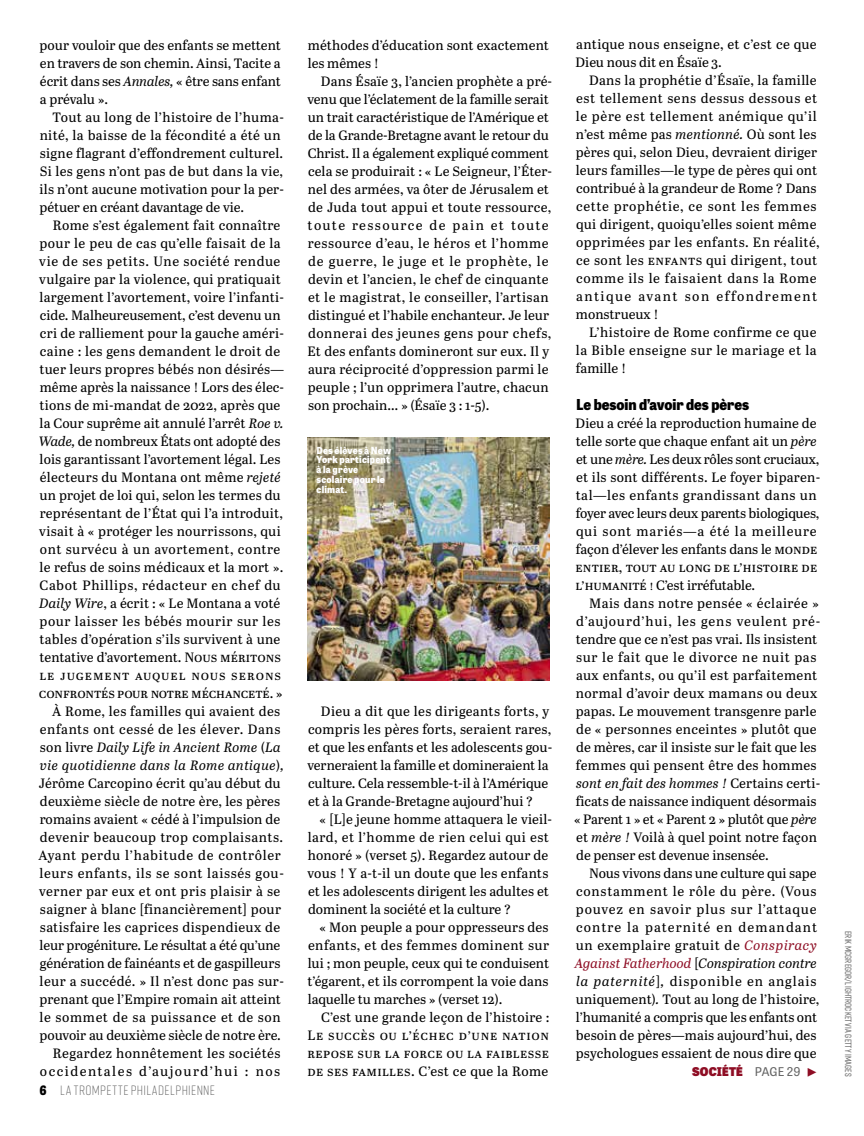
<style>
.page{position:relative;width:864px;height:1136px;background:#fff}
.page>*{position:absolute;margin:0;border:0;box-sizing:border-box;transform-origin:0 0}
.t1{font:800 15px "Tablet Gothic Narrow";color:#000}
.t2{font:13.5px/18px "Abril Text";letter-spacing:.01em;color:#000}
.t3{font:300 13.5px "Rift Soft";letter-spacing:.035em;color:#636363}
.t4{font:800 12px "Tablet Gothic";letter-spacing:.015em;color:#8e0d24}
.t5{font:800 9.75px/9.8px "Tablet Gothic Narrow";letter-spacing:.02em;color:#fff}
.t6{font:500 9px "Rift Soft";letter-spacing:.01em;color:#636363}
.s1{font-style:italic}
.s2{font-family:"Tablet Gothic Narrow";font-weight:800;font-size:12.9px;color:#000}
.s3{font-style:italic;color:#8e0d24}
.s4{font-weight:400;color:#636363}
</style>
<div class="page">
<img style="left:307px;top:437px;width:242px;height:243px">
<p class="t2" style="left:40px;top:35px;width:243px;text-align:justify">pour vouloir que des enfants se mettent en travers de son chemin. Ainsi, Tacite a écrit dans ses <span class="s1">Annales,</span> « être sans enfant a prévalu ».</p>
<p class="t2" style="left:40px;top:107px;width:246px;text-indent:13px">Tout au long de l’histoire de l’huma&shy;nité, la baisse de la fécondité a été un signe flagrant d’effondrement culturel.<br>Si les gens n’ont pas de but dans la vie, ils n’ont aucune motivation pour la per&shy;pétuer en créant davantage de vie.</p>
<p class="t2" style="left:39px;top:215px;width:247px;text-align:right">Rome s’est également fait connaître pour le peu de cas qu’elle faisait de la vie de ses petits. Une société rendue vulgaire par la violence, qui pratiquait largement l’avortement, voire l’infanti&shy;cide. Malheureusement, c’est devenu un cri de ralliement pour la gauche améri&shy;caine : les gens demandent le droit de tuer leurs propres bébés non désirés— même après la naissance ! Lors des élec&shy;tions de mi-mandat de 2022, après que la Cour suprême ait annulé l’arrêt <span class="s1">Roe v.<br>Wade,</span> de nombreux États ont adopté des lois garantissant l’avortement légal. Les électeurs du Montana ont même <span class="s1">rejeté </span>un projet de loi qui, selon les termes du représentant de l’État qui l’a introduit, visait à « protéger les nourrissons, qui ont survécu à un avortement, contre le refus de soins médicaux et la mort ».<br>Cabot Phillips, rédacteur en chef du <span class="s1">Daily Wire</span>, a écrit : « Le Montana a voté pour laisser les bébés mourir sur les tables d’opération s’ils survivent à une tentative d’avortement. Nous méritons le jugement auquel nous serons confrontés pour notre méchanceté. » À Rome, les familles qui avaient des enfants ont cessé de les élever. Dans son livre <span class="s1">Daily Life in Ancient Rome</span> (<span class="s1">La vie quotidienne dans la Rome antique</span>)<span class="s1">, </span>Jérôme Carcopino écrit qu’au début du deuxième siècle de notre ère, les pères romains avaient « cédé à l’impulsion de devenir beaucoup trop complaisants.<br>Ayant perdu l’habitude de contrôler leurs enfants, ils se sont laissés gou&shy;verner par eux et ont pris plaisir à se saigner à blanc [financièrement] pour satisfaire les caprices dispendieux de leur progéniture. Le résultat a été qu’une génération de fainéants et de gaspilleurs leur a succédé. » Il n’est donc pas sur&shy;prenant que l’Empire romain ait atteint le sommet de sa puissance et de son pouvoir au deuxième siècle de notre ère.<br>Regardez honnêtement les sociétés occidentales d’aujourd’hui : nos</p>
<p class="t3" style="left:39px;top:1080px;width:177px"><span class="s2">6</span> LA TROMPETTE PHILADELPHIENNE</p>
<p class="t2" style="left:307px;top:35px;width:242px">méthodes d’éducation sont exactement les mêmes !</p>
<p class="t2" style="left:307px;top:71px;width:246px;text-indent:14px">Dans Ésaïe 3, l’ancien prophète a pré&shy;venu que l’éclatement de la famille serait un trait caractéristique de l’Amérique et de la Grande-Bretagne avant le retour du Christ. Il a également expliqué comment cela se produirait : « Le Seigneur, l’Éter&shy;nel des armées, va ôter de Jérusalem et de Juda tout appui et toute ressource, toute ressource de pain et toute ressource d’eau, le héros et l’homme de guerre, le juge et le prophète, le devin et l’ancien, le chef de cinquante et le magistrat, le conseiller, l’artisan distingué et l’habile enchanteur. Je leur donnerai des jeunes gens pour chefs, Et des enfants domineront sur eux. Il y aura réciprocité d’oppression parmi le peuple ; l’un opprimera l’autre, chacun son prochain… » (Ésaïe 3 : 1-5).</p>
<p class="t5" style="left:316px;top:444px;width:76px">Des élèves à New<br>York participent à la grève scolaire pour le climat.</p>
<p class="t2" style="left:307px;top:701px;width:246px;text-indent:14px">Dieu a dit que les dirigeants forts, y compris les pères forts, seraient rares, et que les enfants et les adolescents gou&shy;verneraient la famille et domineraient la culture. Cela ressemble-t-il à l’Amérique et à la Grande-Bretagne aujourd’hui ?</p>
<p class="t2" style="left:307px;top:809px;width:246px;text-indent:12px">« [L]e jeune homme attaquera le vieil&shy;lard, et l’homme de rien celui qui est honoré » (verset 5). Regardez autour de vous ! Y a-t-il un doute que les enfants et les adolescents dirigent les adultes et dominent la société et la culture ?</p>
<p class="t2" style="left:307px;top:917px;width:243px;text-align:justify;text-indent:12px">« Mon peuple a pour oppresseurs des enfants, et des femmes dominent sur lui ; mon peuple, ceux qui te conduisent t’égarent, et ils corrompent la voie dans laquelle tu marches » (verset 12).</p>
<p class="t2" style="left:307px;top:1007px;width:243px;text-align:justify;text-indent:14px">C’est une grande leçon de l’histoire :<br>Le succès ou l’échec d’une nation repose sur la force ou la faiblesse de ses familles. C’est ce que la Rome</p>
<p class="t2" style="left:575px;top:35px;width:242px">antique nous enseigne, et c’est ce que<br>Dieu nous dit en Ésaïe 3.</p>
<p class="t2" style="left:575px;top:71px;width:245px;text-indent:13px">Dans la prophétie d’Ésaïe, la famille est tellement sens dessus dessous et le père est tellement anémique qu’il n’est même pas <span class="s1">mentionné.</span> Où sont les pères qui, selon Dieu, devraient diriger leurs familles—le type de pères qui ont contribué à la grandeur de Rome ? Dans cette prophétie, ce sont les femmes qui dirigent, quoiqu’elles soient même opprimées par les enfants. En réalité, ce sont les enfants qui dirigent, tout comme ils le faisaient dans la Rome antique avant son effondrement monstrueux !</p>
<p class="t2" style="left:575px;top:323px;width:242px;text-align:justify;text-indent:13px">L’histoire de Rome confirme ce que la Bible enseigne sur le mariage et la famille !</p>
<p class="t1" style="left:575px;top:393px;width:175px">Le besoin d’avoir des pères</p>
<p class="t2" style="left:575px;top:413px;width:246px">Dieu a créé la reproduction humaine de telle sorte que chaque enfant ait un <span class="s1">père </span>et une <span class="s1">mère.</span> Les deux rôles sont cruciaux, et ils sont différents. Le foyer biparen&shy;tal—les enfants grandissant dans un foyer avec leurs deux parents biologiques, qui sont mariés—a été la meilleure façon d’élever les enfants dans le monde entier, tout au long de l’histoire de l’humanité ! C’est irréfutable.</p>
<p class="t2" style="left:574px;top:593px;width:247px;text-indent:15px">Mais dans notre pensée « éclairée » d’aujourd’hui, les gens veulent pré&shy;tendre que ce n’est pas vrai. Ils insistent sur le fait que le divorce ne nuit pas aux enfants, ou qu’il est parfaitement normal d’avoir deux mamans ou deux papas. Le mouvement transgenre parle de « personnes enceintes » plutôt que de mères, car il insiste sur le fait que les femmes qui pensent être des hommes <span class="s1">sont en fait des hommes !</span> Certains certi&shy;ficats de naissance indiquent désormais « Parent 1 » et « Parent 2 » plutôt que <span class="s1">père </span>et <span class="s1">mère !</span> Voilà à quel point notre façon de penser est devenue insensée.</p>
<p class="t2" style="left:574px;top:863px;width:246px;text-indent:14px">Nous vivons dans une culture qui sape constamment le rôle du père. (Vous pouvez en savoir plus sur l’attaque contre la paternité en demandant un exemplaire gratuit de <span class="s3">Conspiracy Against Fatherhood</span> [<span class="s1">Conspiration contre la paternité</span>]<span class="s1">,</span> disponible en anglais uniquement)<span class="s1">.</span> Tout au long de l’histoire, l’humanité a compris que les enfants ont besoin de pères—mais aujourd’hui, des psychologues essaient de nous dire que</p>
<p class="t4" style="left:691px;top:1062px;width:126px">SOCIÉTÉ <span class="s4">PAGE 29</span> ◆</p>
<p class="t6" style="left:854px;top:930px;width:147px;rotate:90deg">ERIK MCGREGOR/LIGHTROCKET VIA GETTY IMAGES</p>
</div>
